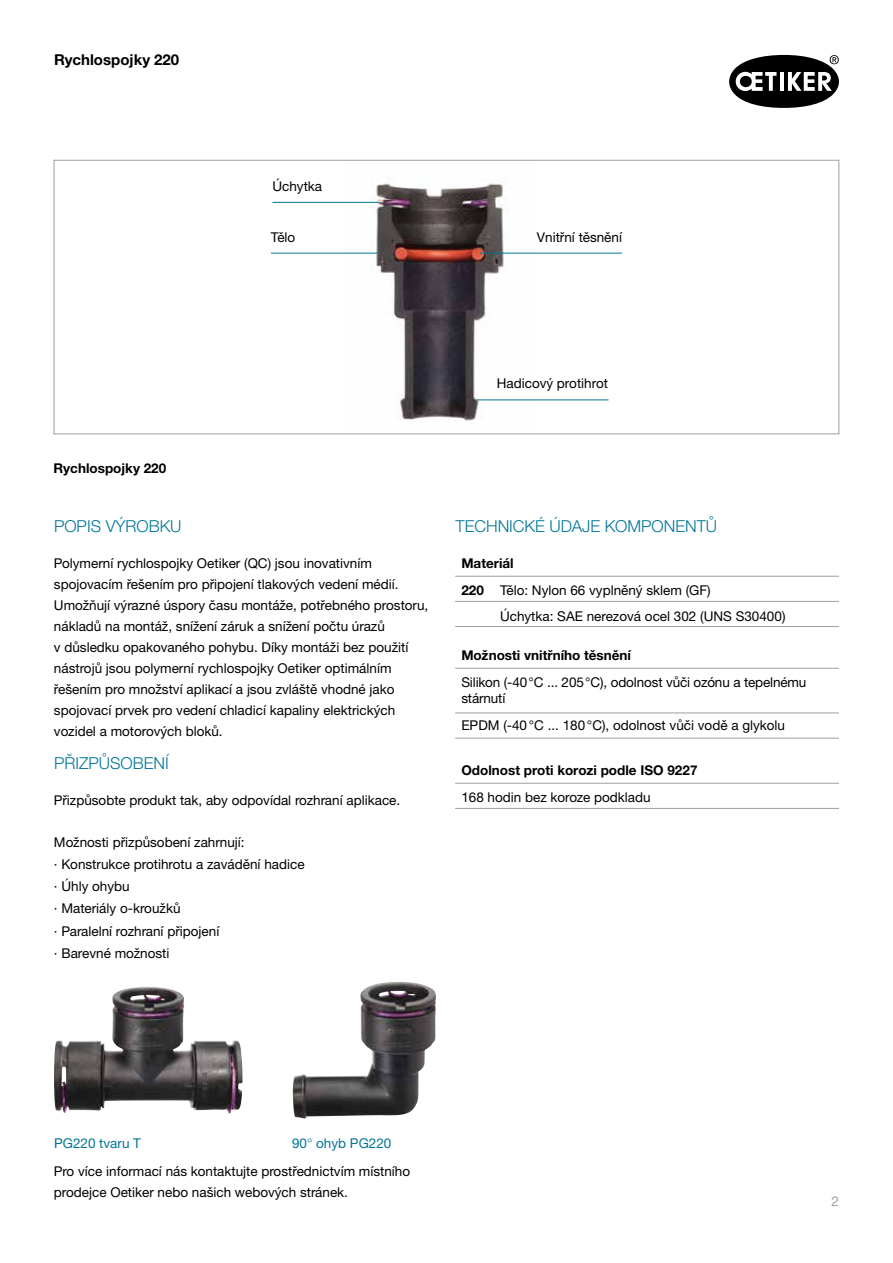
<style>
.page{position:relative;width:893px;height:1263px;background:#fff}
.page>*{position:absolute;margin:0;border:0;box-sizing:border-box;transform-origin:0 0}
.t1{font:300 16.5px "Helvetica Neue LTW1 G";color:#007698}
.t2{font:700 15px "Helvetica Neue LTW1 G";color:#000}
.t3{font:13.5px/21px "Helvetica Neue LTW1 G";color:#000}
.t4{font:700 13.5px "Helvetica Neue LTW1 G";color:#000}
.t5{font:13.5px "Helvetica Neue LTW1 G";color:#007697}
.t6{font:13.5px "Helvetica Neue LTW1 G";color:#9d9fa2}
.s1{font-weight:700}
.s2{font-weight:300}
</style>
<div class="page">
<hr style="left:455px;top:576px;width:384px;height:1px;background:#9d9fa2">
<hr style="left:455px;top:601px;width:384px;height:1px;background:#9d9fa2">
<hr style="left:455px;top:626px;width:384px;height:1px;background:#9d9fa2">
<hr style="left:455px;top:668px;width:384px;height:1px;background:#9d9fa2">
<hr style="left:455px;top:712px;width:384px;height:1px;background:#9d9fa2">
<hr style="left:455px;top:738px;width:384px;height:1px;background:#9d9fa2">
<hr style="left:455px;top:783px;width:384px;height:1px;background:#9d9fa2">
<hr style="left:455px;top:808px;width:384px;height:1px;background:#9d9fa2">
<svg style="left:729px;top:55px;width:110px;height:53px"></svg>
<img style="left:346px;top:183px;width:187px;height:238px">
<hr style="left:480px;top:253px;width:142px;height:1px;background:#007697">
<hr style="left:271px;top:253px;width:106px;height:1px;background:#007697">
<hr style="left:272px;top:202px;width:107px;height:1px;background:#007697">
<hr style="left:477px;top:399px;width:131px;height:1px;background:#007697">
<img style="left:54px;top:987px;width:189px;height:127px">
<img style="left:292px;top:981px;width:144px;height:138px">
<p class="t2" style="left:54px;top:50px;width:127px">Rychlospojky 220</p>
<p class="t4" style="left:54px;top:460px;width:114px">Rychlospojky 220</p>
<p class="t3" style="left:272px;top:176px;width:51px">Úchytka</p>
<p class="t3" style="left:271px;top:226px;width:26px">Tělo</p>
<p class="t3" style="left:537px;top:226px;width:87px">Vnitřní těsnění</p>
<p class="t3" style="left:497px;top:373px;width:113px">Hadicový protihrot</p>
<p class="t1" style="left:54px;top:516px;width:129px">POPIS VÝROBKU</p>
<p class="t3" style="left:54px;top:552px;width:376px">Polymerní rychlospojky Oetiker (QC) jsou inovativním spojovacím řešením pro připojení tlakových vedení médií.<br>Umožňují výrazné úspory času montáže, potřebného prostoru, nákladů na montáž, snížení záruk a snížení počtu úrazů<br>v důsledku opakovaného pohybu. Díky montáži bez použití nástrojů jsou polymerní rychlospojky Oetiker optimálním řešením pro množství aplikací a jsou zvláště vhodné jako spojovací prvek pro vedení chladicí kapaliny elektrických vozidel a motorových bloků.</p>
<p class="t1" style="left:54px;top:753px;width:116px">PŘIZPŮSOBENÍ</p>
<p class="t3" style="left:54px;top:789px;width:348px">Přizpůsobte produkt tak, aby odpovídal rozhraní aplikace.</p>
<p class="t3" style="left:54px;top:831px;width:252px;line-height:22.2px">Možnosti přizpůsobení zahrnují:<br>· Konstrukce protihrotu a zavádění hadice · Úhly ohybu<br>· Materiály o-kroužků<br>· Paralelní rozhraní připojení<br>· Barevné možnosti</p>
<p class="t1" style="left:455px;top:516px;width:263px">TECHNICKÉ ÚDAJE KOMPONENTŮ</p>
<p class="t4" style="left:461px;top:555px;width:54px">Materiál</p>
<p class="t3" style="left:461px;top:579px;width:251px"><span class="s1">220</span> Tělo: Nylon 66 vyplněný sklem (GF)</p>
<p class="t3" style="left:500px;top:606px;width:287px">Úchytka: SAE nerezová ocel 302 (UNS S30400)</p>
<p class="t4" style="left:461px;top:647px;width:171px">Možnosti vnitřního těsnění</p>
<p class="t3" style="left:461px;top:674px;width:346px;line-height:16.2px">Silikon (-40°C ... 205°C), odolnost vůči ozónu a tepelnému stárnutí</p>
<p class="t3" style="left:461px;top:714px;width:325px">EPDM (-40°C ... 180°C), odolnost vůči vodě a glykolu</p>
<p class="t4" style="left:461px;top:762px;width:238px">Odolnost proti korozi podle ISO 9227</p>
<p class="t3" style="left:461px;top:786px;width:191px">168 hodin bez koroze podkladu</p>
<p class="t5" style="left:54px;top:1135px;width:89px">PG220 tvaru T</p>
<p class="t5" style="left:292px;top:1135px;width:101px">90<span class="s2">°</span> ohyb PG220</p>
<p class="t3" style="left:54px;top:1161px;width:358px">Pro více informací nás kontaktujte prostřednictvím místního prodejce Oetiker nebo našich webových stránek.</p>
<p class="t6" style="left:831px;top:1193px;width:9px">2</p>
</div>
